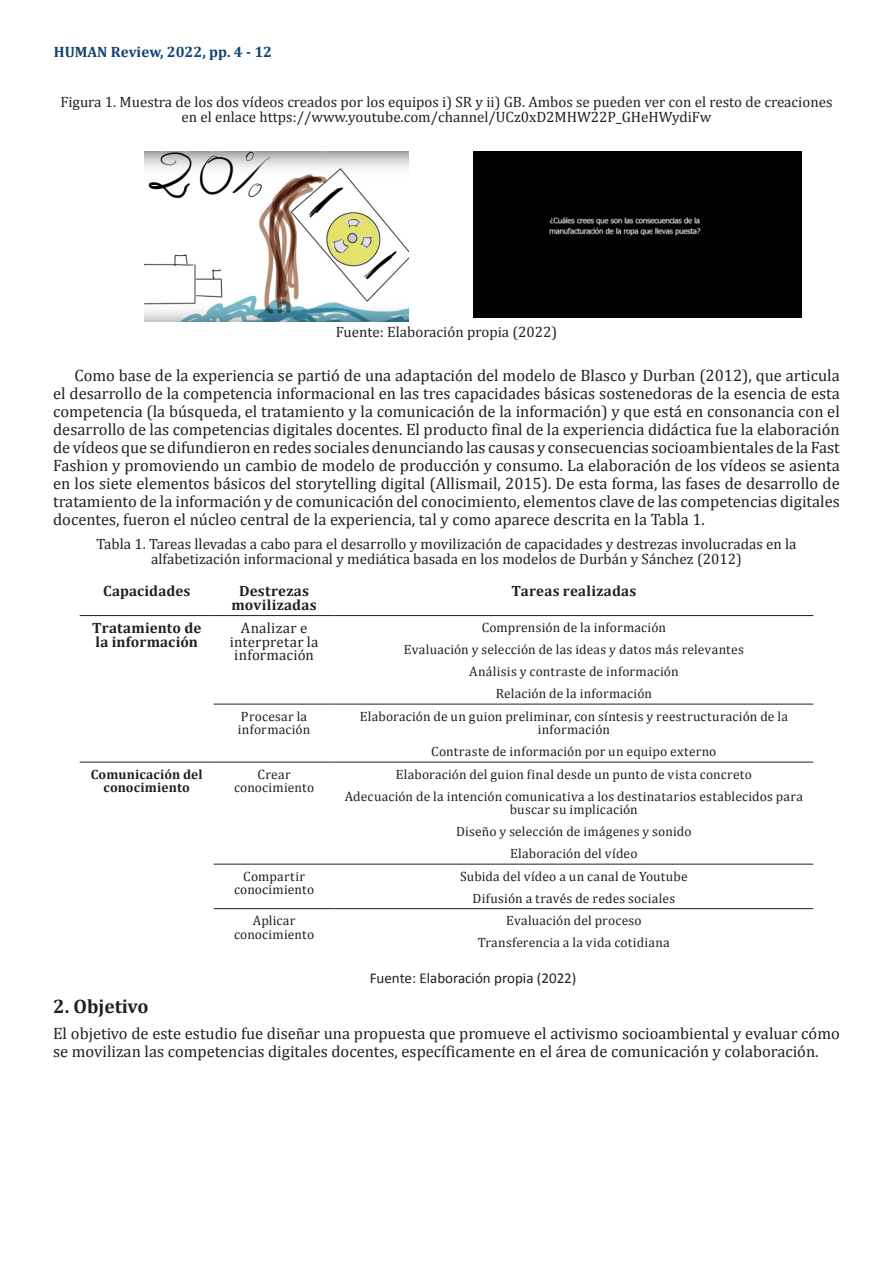
<style>
.page{position:relative;width:893px;height:1263px;background:#fff}
.page>*{position:absolute;margin:0;border:0;box-sizing:border-box;transform-origin:0 0}
.Titulo_1{font:700 19.5px "Cambria";color:#231f20}
.Parrafos-siguientes{font:16.5px/18px "Cambria";color:#231f20;text-align:justify}
.Parrafo-Arranque{font:16.5px/18px "Cambria";color:#231f20}
.Fuente-Tablas{font:15px/15px "Cambria";color:#231f20;text-align:center}
.Titulo-Tablas{font:700 15px/13.5px "Cambria";letter-spacing:.015em;color:#231f20;text-align:center}
.Titulo-Tablas-2{font:15px/13.5px "Cambria";letter-spacing:.015em;color:#231f20;text-align:center}
.Parrafos-siguientes-2{font:15px "Calibri";color:#231f20}
.Fuente-Tablas-2{font:700 15px "Cambria";color:#104370}
.Titulo-Tablas-3{font:13.5px/13.5px "Cambria";letter-spacing:.015em;color:#231f20;text-align:center}
.Titulo-Tablas-4{font:700 13.5px/13.5px "Cambria";letter-spacing:.005em;color:#231f20;text-align:center}
</style>
<div class="page">
<img style="left:144px;top:151px;width:265px;height:171px">
<div style="left:473px;top:151px;width:329px;height:167px;background:#000"></div>
<hr style="left:80px;top:615px;width:134px;height:1px;background:#231f20">
<hr style="left:214px;top:615px;width:120px;height:1px;background:#231f20">
<hr style="left:334px;top:615px;width:479px;height:1px;background:#231f20">
<hr style="left:214px;top:704px;width:120px;height:1px;background:#231f20">
<hr style="left:334px;top:704px;width:479px;height:1px;background:#231f20">
<hr style="left:80px;top:762px;width:134px;height:1px;background:#231f20">
<hr style="left:214px;top:762px;width:120px;height:1px;background:#231f20">
<hr style="left:334px;top:762px;width:479px;height:1px;background:#231f20">
<hr style="left:214px;top:864px;width:120px;height:1px;background:#231f20">
<hr style="left:334px;top:864px;width:479px;height:1px;background:#231f20">
<hr style="left:214px;top:908px;width:120px;height:1px;background:#231f20">
<hr style="left:334px;top:908px;width:479px;height:1px;background:#231f20">
<p class="Fuente-Tablas-2" style="left:54px;top:41px;width:220px">HUMAN Review, 2022, pp. 4 - 12</p>
<p class="Fuente-Tablas" style="left:60px;top:95px;width:774px">Figura 1. Muestra de los dos vídeos creados por los equipos i) SR y ii) GB. Ambos se pueden ver con el resto de creaciones en el enlace https://www.youtube.com/channel/UCz0xD2MHW22P_GHeHWydiFw</p>
<p class="Fuente-Tablas" style="left:336px;top:324px;width:223px">Fuente: Elaboración propia (2022)</p>
<p class="Parrafos-siguientes" style="left:53px;top:367px;width:788px;text-indent:21px">Como base de la experiencia se partió de una adaptación del modelo de Blasco y Durban (2012), que articula el desarrollo de la competencia informacional en las tres capacidades básicas sostenedoras de la esencia de esta competencia (la búsqueda, el tratamiento y la comunicación de la información) y que está en consonancia con el desarrollo de las competencias digitales docentes. El producto final de la experiencia didáctica fue la elaboración de vídeos que se difundieron en redes sociales denunciando las causas y consecuencias socioambientales de la Fast Fashion y promoviendo un cambio de modelo de producción y consumo. La elaboración de los vídeos se asienta en los siete elementos básicos del storytelling digital (Allismail, 2015). De esta forma, las fases de desarrollo de tratamiento de la información y de comunicación del conocimiento, elementos clave de las competencias digitales docentes, fueron el núcleo central de la experiencia, tal y como aparece descrita en la Tabla 1.</p>
<p class="Fuente-Tablas" style="left:96px;top:536px;width:701px">Tabla 1. Tareas llevadas a cabo para el desarrollo y movilización de capacidades y destrezas involucradas en la alfabetización informacional y mediática basada en los modelos de Durbán y Sánchez (2012)</p>
<p class="Titulo-Tablas" style="left:103px;top:584px;width:89px">Capacidades</p>
<p class="Titulo-Tablas" style="left:232px;top:584px;width:87px">Destrezas movilizadas</p>
<p class="Titulo-Tablas" style="left:511px;top:584px;width:127px">Tareas realizadas</p>
<p class="Titulo-Tablas" style="left:92px;top:621px;width:111px;text-align:left">Tratamiento de la información</p>
<p class="Titulo-Tablas-2" style="left:230px;top:621px;width:90px">Analizar e interpretar la información</p>
<p class="Titulo-Tablas-3" style="left:482px;top:621px;width:186px">Comprensión de la información</p>
<p class="Titulo-Tablas-3" style="left:404px;top:643px;width:341px">Evaluación y selección de las ideas y datos más relevantes</p>
<p class="Titulo-Tablas-3" style="left:469px;top:665px;width:211px">Análisis y contraste de información</p>
<p class="Titulo-Tablas-3" style="left:496px;top:687px;width:158px">Relación de la información</p>
<p class="Titulo-Tablas-3" style="left:238px;top:709px;width:74px;text-align:left">Procesar la información</p>
<p class="Titulo-Tablas-3" style="left:360px;top:709px;width:430px">Elaboración de un guion preliminar, con síntesis y reestructuración de la información</p>
<p class="Titulo-Tablas-3" style="left:431px;top:745px;width:287px">Contraste de información por un equipo externo</p>
<p class="Titulo-Tablas-4" style="left:91px;top:767px;width:114px">Comunicación del conocimiento</p>
<p class="Titulo-Tablas-3" style="left:234px;top:767px;width:82px">Crear conocimiento</p>
<p class="Titulo-Tablas-3" style="left:396px;top:767px;width:358px">Elaboración del guion final desde un punto de vista concreto</p>
<p class="Titulo-Tablas-3" style="left:345px;top:789px;width:460px">Adecuación de la intención comunicativa a los destinatarios establecidos para buscar su implicación</p>
<p class="Titulo-Tablas-3" style="left:456px;top:825px;width:237px">Diseño y selección de imágenes y sonido</p>
<p class="Titulo-Tablas-3" style="left:510px;top:847px;width:129px">Elaboración del vídeo</p>
<p class="Titulo-Tablas-3" style="left:234px;top:869px;width:82px">Compartir conocimiento</p>
<p class="Titulo-Tablas-3" style="left:460px;top:869px;width:229px">Subida del vídeo a un canal de Youtube</p>
<p class="Titulo-Tablas-3" style="left:473px;top:891px;width:204px">Difusión a través de redes sociales</p>
<p class="Titulo-Tablas-3" style="left:234px;top:914px;width:82px">Aplicar conocimiento</p>
<p class="Titulo-Tablas-3" style="left:506px;top:914px;width:137px">Evaluación del proceso</p>
<p class="Titulo-Tablas-3" style="left:478px;top:936px;width:193px">Transferencia a la vida cotidiana</p>
<p class="Parrafos-siguientes-2" style="left:370px;top:969px;width:208px">Fuente: Elaboración propia (2022)</p>
<p class="Titulo_1" style="left:53px;top:992px;width:97px">2. Objetivo</p>
<p class="Parrafo-Arranque" style="left:53px;top:1024px;width:788px">El objetivo de este estudio fue diseñar una propuesta que promueve el activismo socioambiental y evaluar cómo se movilizan las competencias digitales docentes, específicamente en el área de comunicación y colaboración.</p>
</div>
